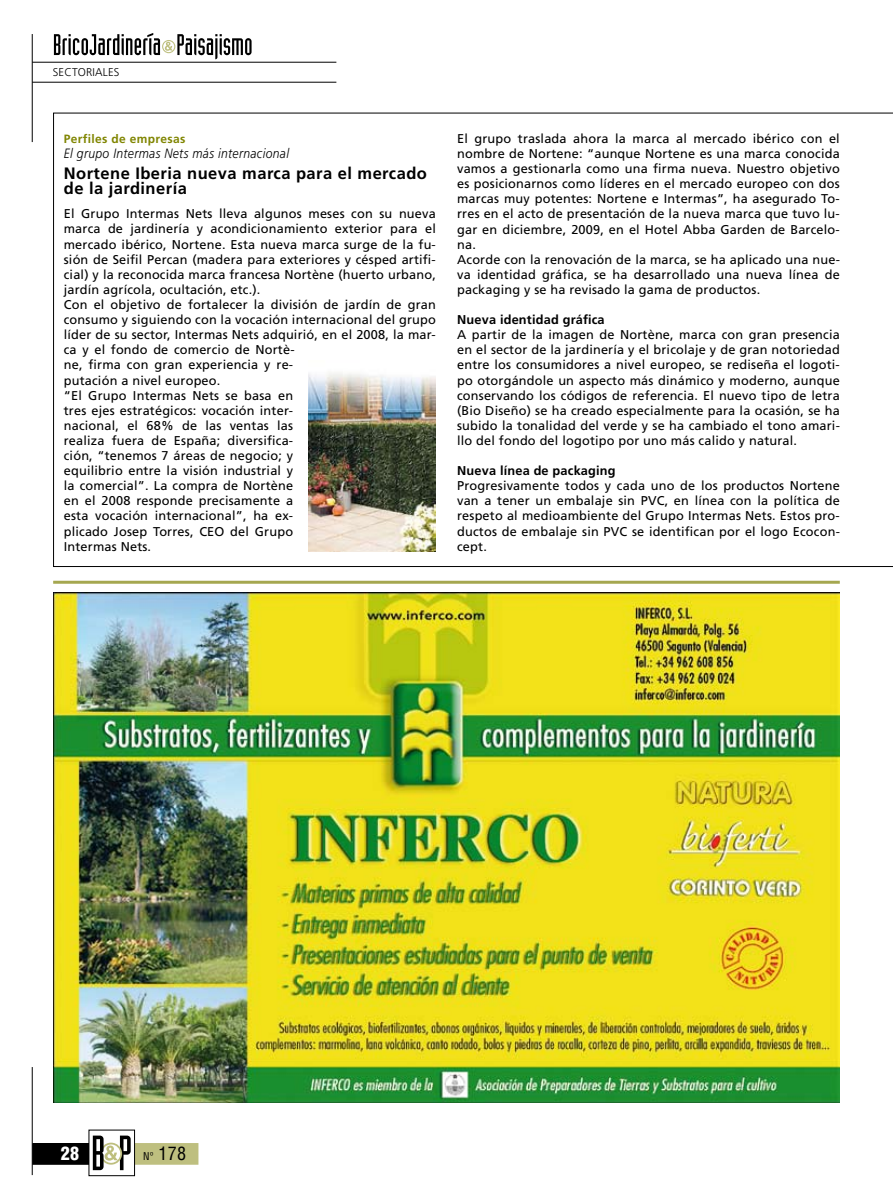
<style>
.page{position:relative;width:893px;height:1191px;background:#fff}
.page>*{position:absolute;margin:0;border:0;box-sizing:border-box;transform-origin:0 0}
.t1{font:condensed 18px "Helvetica";color:#000}
.t2{font:900 condensed 18px "Helvetica";color:#fff}
.t3{font:700 16.5px/15px "Frutiger";letter-spacing:.03em;color:#000}
.t4{font:italic 300 13.5px "Frutiger";letter-spacing:.03em;color:#000;scale:.9 1}
.t5{font:12.75px/15.1px "Frutiger";letter-spacing:.015em;color:#000}
.t6{font:700 12px "Frutiger";letter-spacing:.03em;color:#808500}
.t7{font:300 11.25px "Frutiger";letter-spacing:.015em;color:#000}
.s1{font-weight:700}
.s2{font-size:10.5px}
</style>
<div class="page">
<hr style="left:32px;top:62px;width:304px;height:1px;background:#000">
<hr style="left:32px;top:82px;width:304px;height:1px;background:#000">
<svg style="left:54px;top:33px;width:198px;height:26px"></svg>
<div style="left:162px;top:40px;width:13px;height:13px;border:1px solid #bebf7f;border-radius:50%"></div>
<hr style="left:32px;top:34px;width:1px;height:108px;background:#000">
<div style="left:128px;top:1143px;width:70px;height:21px;background:#bebf7f"></div>
<div style="left:33px;top:1143px;width:55px;height:21px;background:#000"></div>
<div style="left:89px;top:1130px;width:46px;height:45px;background:#fff"></div>
<div style="left:89px;top:1129px;width:46px;height:47px;border:1px solid #000"></div>
<svg style="left:93px;top:1135px;width:38px;height:35px"></svg>
<hr style="left:32px;top:1067px;width:1px;height:108px;background:#000">
<hr style="left:53px;top:581px;width:787px;height:3px;background:#a5a750">
<svg style="left:53px;top:113px;width:840px;height:454px"></svg>
<img style="left:308px;top:360px;width:128px;height:191px">
<img style="left:53px;top:592px;width:787px;height:511px">
<p class="t7" style="left:53px;top:66px;width:68px">SECTORIALES</p>
<p class="t6" style="left:64px;top:132px;width:123px">Perfiles de empresas</p>
<p class="t4" style="left:64px;top:146px;width:252px">El grupo Intermas Nets más internacional</p>
<p class="t3" style="left:64px;top:166px;width:365px">Nortene Iberia nueva marca para el mercado de la jardinería</p>
<p class="t5" style="left:64px;top:206px;width:374px">El Grupo Intermas Nets lleva algunos meses con su nueva marca de jardinería y acondicionamiento exterior para el mercado ibérico, Nortene. Esta nueva marca surge de la fu&shy;sión de Seifil Percan (madera para exteriores y césped artifi&shy;cial) y la reconocida marca francesa Nortène (huerto urbano, jardín agrícola, ocultación, etc.).<br>Con el objetivo de fortalecer la división de jardín de gran consumo y siguiendo con la vocación internacional del grupo líder de su sector, Intermas Nets adquirió, en el 2008, la mar&shy;ca y el fondo de comercio de Nortè-<br>ne, firma con gran experiencia y re-<br>putación a nivel europeo.<br>“El Grupo Intermas Nets se basa en<br>tres ejes estratégicos: vocación inter-<br>nacional, el 68% de las ventas las<br>realiza fuera de España; diversifica-<br>ción, “tenemos 7 áreas de negocio; y<br>equilibrio entre la visión industrial y<br>la comercial”. La compra de Nortène<br>en el 2008 responde precisamente a<br>esta vocación internacional”, ha ex-<br>plicado Josep Torres, CEO del Grupo<br>Intermas Nets.</p>
<p class="t5" style="left:457px;top:131px;width:384px">El grupo traslada ahora la marca al mercado ibérico con el nombre de Nortene: “aunque Nortene es una marca conocida vamos a gestionarla como una firma nueva. Nuestro objetivo es posicionarnos como líderes en el mercado europeo con dos marcas muy potentes: Nortene e Intermas”, ha asegurado To&shy;rres en el acto de presentación de la nueva marca que tuvo lu&shy;gar en diciembre, 2009, en el Hotel Abba Garden de Barcelo&shy;na.<br>Acorde con la renovación de la marca, se ha aplicado una nue&shy;va identidad gráfica, se ha desarrollado una nueva línea de packaging y se ha revisado la gama de productos.</p>
<p class="t5" style="left:457px;top:312px;width:384px"><span class="s1">Nueva identidad gráfica<br></span>A partir de la imagen de Nortène, marca con gran presencia en el sector de la jardinería y el bricolaje y de gran notoriedad entre los consumidores a nivel europeo, se rediseña el logoti&shy;po otorgándole un aspecto más dinámico y moderno, aunque conservando los códigos de referencia. El nuevo tipo de letra (Bio Diseño) se ha creado especialmente para la ocasión, se ha subido la tonalidad del verde y se ha cambiado el tono amari&shy;llo del fondo del logotipo por uno más calido y natural.</p>
<p class="t5" style="left:457px;top:463px;width:384px"><span class="s1">Nueva línea de packaging<br></span>Progresivamente todos y cada uno de los productos Nortene van a tener un embalaje sin PVC, en línea con la política de respeto al medioambiente del Grupo Intermas Nets. Estos pro&shy;ductos de embalaje sin PVC se identifican por el logo Ecocon&shy;cept.</p>
<p class="t2" style="left:61px;top:1142px;width:20px">28</p>
<p class="t1" style="left:143px;top:1142px;width:44px"><span class="s2">Nº</span> 178</p>
</div>
